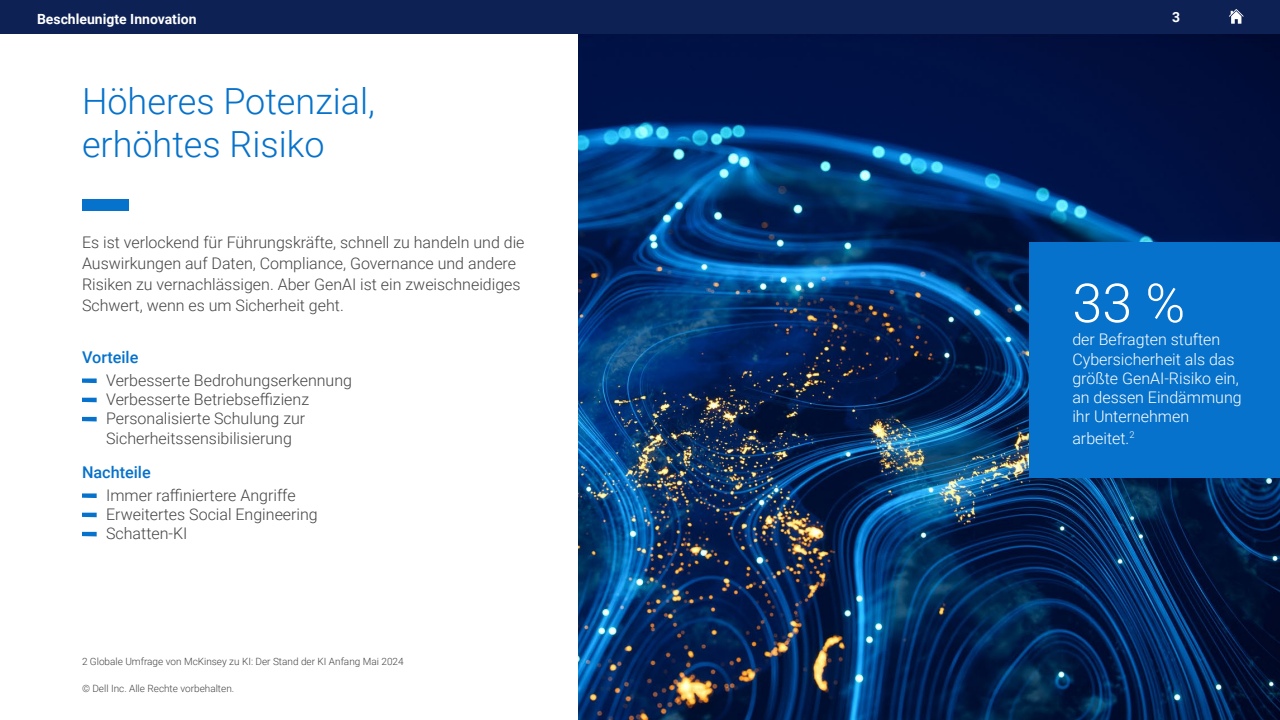
<style>
.page{position:relative;width:1280px;height:720px;background:#fff}
.page>*{position:absolute;margin:0;border:0;box-sizing:border-box;transform-origin:0 0}
.t1{font:300 54px "Roboto";color:#fff}
.t2{font:300 36px/43.2px "Roboto";color:#0672cb}
.t3{font:500 16.2px "Roboto";color:#0672cb}
.body_white_16pt{font:300 16px/21px "Roboto";color:#444}
.t4{font:300 16px/19.2px "Roboto";color:#fff}
.t5{font:700 14px "Roboto";color:#fff}
.t6{font:300 10px "Roboto";color:#444}
</style>
<div class="page">
<div style="left:0;top:0;width:1280px;height:36px;background:#0d2155"></div>
<svg style="left:1229px;top:9px;width:15px;height:15px"></svg>
<img style="left:578px;top:34px;width:702px;height:686px">
<div style="left:0;top:34px;width:578px;height:686px;background:#fff"></div>
<div style="left:1016px;top:230px;width:264px;height:261px;background:#0672cb;opacity:.09"></div>
<div style="left:1029px;top:242px;width:251px;height:236px;background:#0672cb"></div>
<div style="left:82px;top:199px;width:46px;height:11px;background:#0672cb"></div>
<svg style="left:82px;top:493px;width:15px;height:5px"></svg>
<svg style="left:82px;top:513px;width:15px;height:4px"></svg>
<svg style="left:82px;top:532px;width:15px;height:4px"></svg>
<svg style="left:82px;top:379px;width:15px;height:4px"></svg>
<svg style="left:82px;top:398px;width:15px;height:4px"></svg>
<svg style="left:82px;top:417px;width:15px;height:4px"></svg>
<p class="t5" style="left:37px;top:9px;width:161px">Beschleunigte Innovation</p>
<p class="t5" style="left:1172px;top:7px;width:10px">3</p>
<p class="t2" style="left:82px;top:78px;width:295px">Höheres Potenzial, erhöhtes Risiko</p>
<p class="body_white_16pt" style="left:82px;top:231px;width:444px">Es ist verlockend für Führungskräfte, schnell zu handeln und die Auswirkungen auf Daten, Compliance, Governance und andere Risiken zu vernachlässigen. Aber GenAI ist ein zweischneidiges Schwert, wenn es um Sicherheit geht.</p>
<p class="t3" style="left:82px;top:346px;width:58px">Vorteile</p>
<p class="body_white_16pt" style="left:106px;top:369px;width:247px">Verbesserte Bedrohungserkennung</p>
<p class="body_white_16pt" style="left:106px;top:389px;width:204px">Verbesserte Betriebseffizienz</p>
<p class="body_white_16pt" style="left:106px;top:409px;width:201px;line-height:19.2px">Personalisierte Schulung zur<br>Sicherheitssensibilisierung</p>
<p class="t3" style="left:82px;top:461px;width:70px">Nachteile</p>
<p class="body_white_16pt" style="left:106px;top:484px;width:191px">Immer raffiniertere Angriffe</p>
<p class="body_white_16pt" style="left:106px;top:503px;width:213px">Erweitertes Social Engineering</p>
<p class="body_white_16pt" style="left:106px;top:523px;width:83px">Schatten-KI</p>
<p class="t6" style="left:82px;top:654px;width:323px">2 Globale Umfrage von McKinsey zu KI: Der Stand der KI Anfang Mai 2024</p>
<p class="t6" style="left:82px;top:681px;width:154px">© Dell Inc. Alle Rechte vorbehalten.</p>
<p class="t1" style="left:1072px;top:265px;width:114px">33 %</p>
<p class="t4" style="left:1072px;top:330px;width:171px">der Befragten stuften<br>Cybersicherheit als das größte GenAI-Risiko ein, an dessen Eindämmung ihr Unternehmen</p>
<p class="t4" style="left:1072px;top:428px;width:64px">arbeitet.<sup>2</sup></p>
</div>
